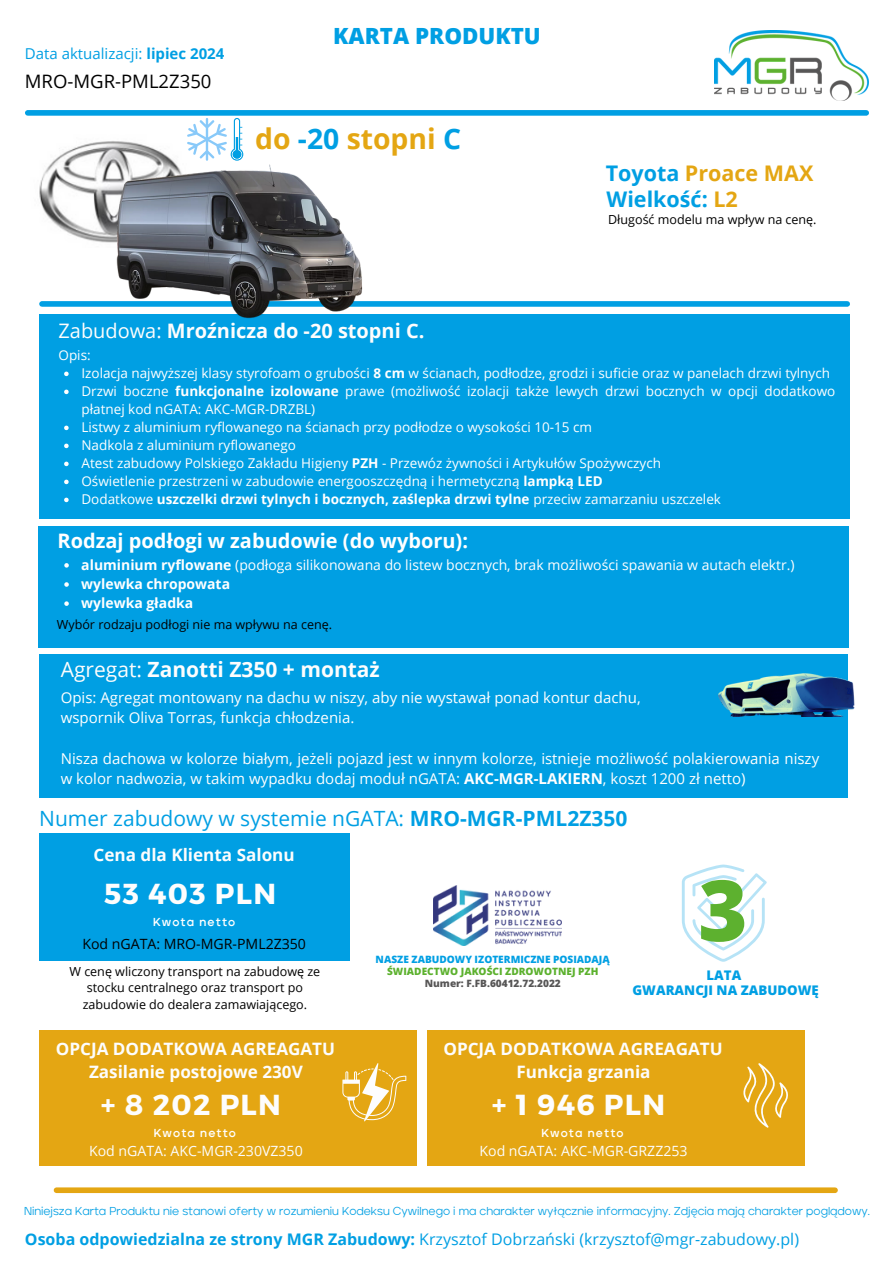
<style>
.page{position:relative;width:894px;height:1264px;background:#fff}
.page>*{position:absolute;margin:0;border:0;box-sizing:border-box;transform-origin:0 0}
.t1{font:800 84.45px "Open Sans";color:#5db12f}
.t2{font:700 28.95px "Montserrat";letter-spacing:.045em;color:#fdfdfd}
.t3{font:700 28.35px "Open Sans";color:#e4a613}
.t4{font:800 22.35px "Open Sans";color:#009fe3}
.t5{font:700 21.45px "Open Sans";color:#e4a613}
.t6{font:700 21.45px "Open Sans";color:#009fe3}
.t7{font:21px "Open Sans";color:#009fe3}
.t8{font:700 21px "Open Sans";color:#fdfdfd}
.t9{font:700 19.95px "Open Sans";color:#fff}
.t10{font:700 19.95px "Open Sans";color:#fdfdfd}
.t11{font:18.45px "Open Sans";color:#000}
.t12{font:700 17.1px "Open Sans";color:#fdfdfd}
.t13{font:16.05px "Open Sans";color:#009fe3}
.t14{font:15px/20.2px "Open Sans";color:#fff}
.t15{font:15px "Open Sans";color:#009fe3}
.t16{font:14.1px "Open Sans";color:#fdfdfd}
.t17{font:14.1px "Open Sans";color:#000}
.t18{font:13.95px "Open Sans";color:#fff}
.t19{font:700 13.95px "Open Sans";color:#fff}
.t20{font:13.5px/18px "Open Sans";color:#fff}
.t21{font:700 13.5px "Open Sans";color:#fff}
.t22{font:800 13.2px "Open Sans";color:#009fe3}
.t23{font:12.45px/16.6px "Open Sans";color:#000;text-align:center}
.t24{font:700 11.55px "Jeko";letter-spacing:.095em;color:#fff}
.t25{font:11.4px "Jeko";color:#009fe3}
.t26{font:800 10.05px/11.9px "Open Sans";color:#5cb12e;text-align:center}
.t27{font:800 10.05px "Open Sans";color:#009fe3}
.s1{font-weight:700}
.s2{color:#009fe3}
.s3{color:#e4a613}
.s4{font-weight:400}
.s5{color:#575656}
</style>
<div class="page">
<div style="left:39px;top:314px;width:810px;height:205px;background:#009fe3"></div>
<img style="left:714px;top:30px;width:154px;height:71px">
<div style="left:28px;top:110px;width:838px;height:6px;background:#009fe3"></div>
<img style="left:39px;top:141px;width:133px;height:102px">
<div style="left:42px;top:301px;width:805px;height:6px;background:#009fe3"></div>
<svg style="left:187px;top:118px;width:56px;height:42px"></svg>
<div style="left:38px;top:525px;width:810px;height:122px;background:#009fe3"></div>
<div style="left:56px;top:1187px;width:778px;height:5px;background:#e4a613"></div>
<svg style="left:681px;top:864px;width:85px;height:97px"></svg>
<img style="left:434px;top:885px;width:127px;height:60px">
<div style="left:39px;top:832px;width:310px;height:128px;background:#009fe3"></div>
<svg style="left:64px;top:371px;width:5px;height:5px"></svg>
<svg style="left:64px;top:389px;width:5px;height:5px"></svg>
<svg style="left:64px;top:425px;width:5px;height:5px"></svg>
<svg style="left:64px;top:443px;width:5px;height:5px"></svg>
<svg style="left:64px;top:461px;width:5px;height:5px"></svg>
<svg style="left:64px;top:479px;width:5px;height:5px"></svg>
<svg style="left:64px;top:497px;width:5px;height:5px"></svg>
<svg style="left:64px;top:563px;width:5px;height:4px"></svg>
<svg style="left:64px;top:582px;width:5px;height:4px"></svg>
<svg style="left:64px;top:601px;width:5px;height:5px"></svg>
<img style="left:111px;top:160px;width:259px;height:159px">
<div style="left:39px;top:654px;width:808px;height:143px;background:#009fe3"></div>
<img style="left:718px;top:664px;width:137px;height:52px">
<div style="left:39px;top:1030px;width:378px;height:135px;background:#e4a613"></div>
<svg style="left:342px;top:1063px;width:64px;height:58px"></svg>
<div style="left:427px;top:1030px;width:377px;height:135px;background:#e4a613"></div>
<svg style="left:743px;top:1063px;width:45px;height:64px"></svg>
<p class="t15" style="left:25px;top:43px;width:201px">Data aktualizacji: <span class="s1">lipiec 2024</span></p>
<h5 class="t11" style="left:25px;top:68px;width:188px">MRO-MGR-PML2Z350</h5>
<p class="t4" style="left:333px;top:20px;width:209px">KARTA PRODUKTU</p>
<p class="t3" style="left:255px;top:119px;width:207px">do <span class="s2">-20</span> stopni <span class="s2">C</span></p>
<p class="t5" style="left:605px;top:158px;width:209px"><span class="s2">Toyota</span> Proace MAX</p>
<p class="t6" style="left:606px;top:184px;width:133px">Wielkość: <span class="s3">L2</span></p>
<p class="t23" style="left:608px;top:211px;width:210px">Długość modelu ma wpływ na cenę.</p>
<p class="t10" style="left:58px;top:317px;width:367px"><span class="s4">Zabudowa:</span> Mroźnicza do -20 stopni C.</p>
<p class="t20" style="left:58px;top:346px;width:34px">Opis:</p>
<h2 class="t20" style="left:81px;top:364px;width:750px">Izolacja najwyższej klasy styrofoam o grubości <span class="s1">8 cm</span> w ścianach, podłodze, grodzi i suficie oraz w panelach drzwi tylnych</h2>
<p class="t20" style="left:81px;top:382px;width:755px">Drzwi boczne <span class="s1">funkcjonalne izolowane</span> prawe (możliwość izolacji także lewych drzwi bocznych w opcji dodatkowo płatnej kod nGATA: AKC-MGR-DRZBL)</p>
<p class="t20" style="left:81px;top:418px;width:512px">Listwy z aluminium ryflowanego na ścianach przy podłodze o wysokości 10-15 cm</p>
<h4 class="t20" style="left:81px;top:436px;width:216px">Nadkola z aluminium ryflowanego</h4>
<h4 class="t20" style="left:81px;top:454px;width:581px">Atest zabudowy Polskiego Zakładu Higieny <span class="s1">PZH</span> - Przewóz żywności i Artykułów Spożywczych</h4>
<p class="t20" style="left:81px;top:472px;width:522px">Oświetlenie przestrzeni w zabudowie energooszczędną i hermetyczną <span class="s1">lampką LED</span></p>
<p class="t21" style="left:81px;top:490px;width:641px"><span class="s4">Dodatkowe</span> uszczelki drzwi tylnych i bocznych, zaślepka drzwi tylne <span class="s4">przeciw zamarzaniu uszczelek</span></p>
<p class="t9" style="left:58px;top:527px;width:412px">Rodzaj podłogi w zabudowie (do wyboru):</p>
<p class="t18" style="left:81px;top:555px;width:714px"><span class="s1">aluminium ryflowane</span> (podłoga silikonowana do listew bocznych, brak możliwości spawania w autach elektr.)</p>
<p class="t19" style="left:81px;top:574px;width:150px">wylewka chropowata</p>
<p class="t19" style="left:81px;top:593px;width:113px">wylewka gładka</p>
<p class="t23" style="left:57px;top:616px;width:277px">Wybór rodzaju podłogi nie ma wpływu na cenę.</p>
<p class="t8" style="left:61px;top:655px;width:320px"><span class="s4">Agregat:</span> Zanotti Z350 + montaż</p>
<p class="t14" style="left:61px;top:687px;width:581px">Opis: Agregat montowany na dachu w niszy, aby nie wystawał ponad kontur dachu,</p>
<p class="t14" style="left:61px;top:707px;width:295px">wspornik Oliva Torras, funkcja chłodzenia.</p>
<p class="t14" style="left:61px;top:747px;width:759px">Nisza dachowa w kolorze białym, jeżeli pojazd jest w innym kolorze, istnieje możliwość polakierowania niszy w kolor nadwozia, w takim wypadku dodaj moduł nGATA: <span class="s1">AKC-MGR-LAKIERN</span>, koszt 1200 zł netto)</p>
<p class="t7" style="left:39px;top:803px;width:589px">Numer zabudowy w systemie nGATA: <span class="s1">MRO-MGR-PML2Z350</span></p>
<p class="t12" style="left:94px;top:843px;width:203px">Cena dla Klienta Salonu</p>
<h5 class="t2" style="left:104px;top:874px;width:173px">53 403 PLN</h5>
<p class="t24" style="left:153px;top:917px;width:84px">Kwota netto</p>
<p class="t17" style="left:82px;top:934px;width:225px">Kod nGATA: MRO-MGR-PML2Z350</p>
<p class="t1" style="left:698px;top:850px;width:51px">3</p>
<h1 class="t23" style="left:69px;top:962px;width:252px">W cenę wliczony transport na zabudowę ze stocku centralnego oraz transport po zabudowie do dealera zamawiającego.</h1>
<p class="t27" style="left:375px;top:952px;width:236px">NASZE ZABUDOWY IZOTERMICZNE POSIADAJĄ</p>
<p class="t26" style="left:387px;top:965px;width:213px">ŚWIADECTWO JAKOŚCI ZDROWOTNEJ PZH<br><span class="s5">Numer: F.FB.60412.72.2022</span></p>
<p class="t22" style="left:706px;top:965px;width:36px">LATA</p>
<p class="t22" style="left:632px;top:981px;width:188px">GWARANCJI NA ZABUDOWĘ</p>
<p class="t12" style="left:56px;top:1036px;width:281px">OPCJA DODATKOWA AGREAGATU</p>
<p class="t12" style="left:443px;top:1036px;width:281px">OPCJA DODATKOWA AGREAGATU</p>
<p class="t12" style="left:89px;top:1059px;width:215px">Zasilanie postojowe 230V</p>
<p class="t12" style="left:516px;top:1059px;width:136px">Funkcja grzania</p>
<p class="t2" style="left:101px;top:1085px;width:181px">+ 8 202 PLN</p>
<p class="t24" style="left:154px;top:1128px;width:84px">Kwota netto</p>
<p class="t2" style="left:491px;top:1085px;width:175px">+ 1 946 PLN</p>
<p class="t24" style="left:541px;top:1128px;width:84px">Kwota netto</p>
<h1 class="t16" style="left:89px;top:1140px;width:215px">Kod nGATA: AKC-MGR-230VZ350</h1>
<p class="t16" style="left:479px;top:1140px;width:209px">Kod nGATA: AKC-MGR-GRZZ253</p>
<p class="t25" style="left:24px;top:1205px;width:847px">Niniejsza Karta Produktu nie stanowi oferty w rozumieniu Kodeksu Cywilnego i ma charakter wyłącznie informacyjny. Zdjęcia mają charakter poglądowy.</p>
<p class="t13" style="left:25px;top:1227px;width:775px"><span class="s1">Osoba odpowiedzialna ze strony MGR Zabudowy:</span> Krzysztof Dobrzański (krzysztof@mgr-zabudowy.pl)</p>
</div>
